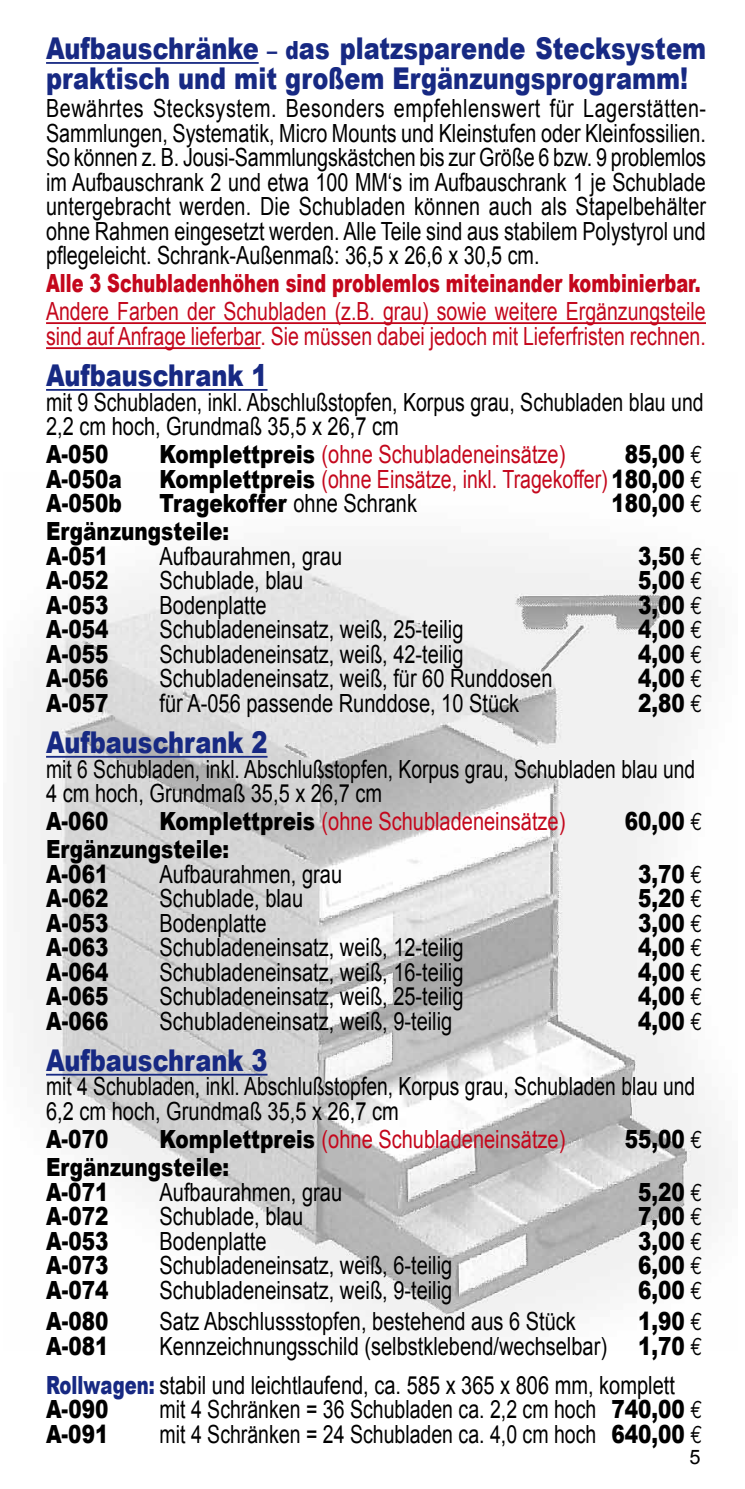
<style>
.page{position:relative;width:745px;height:1489px;background:#fff}
.page>*{position:absolute;margin:0;border:0;box-sizing:border-box;transform-origin:0 0}
.t1{font:900 30px/30px "Arial";color:#172983;scale:.8 1}
.t2{font:25px/38.8px "Arial";color:#000;scale:.8 1}
.t3{font:25px/24.5px "Arial";color:#000;text-align:justify;scale:.79 1}
.t4{font:900 25px/24.5px "Arial";color:#000;scale:.8 1}
.t5{font:25px/24.5px "Arial";color:#000;scale:.77 1}
.t6{font:25px/24.5px "Arial";color:#000;scale:.78 1}
.t7{font:25px/25px "Arial";color:#c4071c;scale:.78 1}
.t8{font:25px "Arial";color:#c4071c;scale:.8 1}
.t9{font:900 25px "Arial";color:#c4071c;scale:.71 1}
.t10{font:20px "Arial";color:#000}
.s1{font-size:25px}
.s2{font-weight:900;color:#000}
.s3{font-family:"Euro Mono";font-weight:400}
.s4{font-family:"Euro Mono";color:#000}
.s5{font-weight:400}
.s6{font-weight:900}
.s7{font-family:"Euro Mono"}
.s8{font-weight:900;color:#172983}
</style>
<div class="page">
<img style="left:27px;top:546px;width:692px;height:791px">
<hr style="left:46px;top:62px;width:212px;height:2px;background:#172983">
<hr style="left:46px;top:322px;width:659px;height:2px;background:#c4071c">
<hr style="left:46px;top:347px;width:214px;height:2px;background:#c4071c">
<hr style="left:46px;top:389px;width:221px;height:2px;background:#172983">
<hr style="left:46px;top:755px;width:221px;height:2px;background:#172983">
<hr style="left:46px;top:1073px;width:221px;height:2px;background:#172983">
<p class="t1" style="left:46px;top:34px;width:825px">Aufbauschränke <span class="s1">– d</span>as platzsparende Stecksystem praktisch und mit großem Ergänzungsprogramm!</p>
<p class="t3" style="left:46px;top:96px;width:836px">Bewährtes Stecksystem. Besonders empfehlenswert für Lagerstätten-Sammlungen, Systematik, Micro Mounts und Kleinstufen oder Kleinfossilien.<br>So können z. B. Jousi-Sammlungskästchen bis zur Größe 6 bzw. 9 problemlos im Aufbauschrank 2 und etwa 100 MM‘s im Aufbauschrank 1 je Schublade untergebracht werden. Die Schubladen können auch als Stapelbehälter ohne Rahmen eingesetzt werden. Alle Teile sind aus stabilem Polystyrol und pflegeleicht. Schrank-Außenmaß: 36,5 x 26,6 x 30,5 cm.</p>
<p class="t9" style="left:46px;top:269px;width:922px">Alle 3 Schubladenhöhen sind problemlos miteinander kombinierbar.</p>
<p class="t7" style="left:46px;top:299px;width:846px">Andere Farben der Schubladen (z.B. grau) sowie weitere Ergänzungsteile sind auf Anfrage lieferbar. Sie müssen dabei jedoch mit Lieferfristen rechnen.</p>
<p class="t1" style="left:46px;top:360px;width:278px">Aufbauschrank 1</p>
<p class="t6" style="left:46px;top:390px;width:844px">mit 9 Schubladen, inkl. Abschlußstopfen, Korpus grau, Schubladen blau und<br>2,2 cm hoch, Grundmaß 35,5 x 26,7 cm</p>
<p class="t4" style="left:46px;top:442px;width:79px">A-050</p>
<p class="t8" style="left:159px;top:438px;width:508px"><span class="s2">Komplettpreis</span> (ohne Schubladeneinsätze)</p>
<p class="t4" style="left:624px;top:442px;width:98px">85,00 <span class="s3">€</span></p>
<p class="t4" style="left:46px;top:467px;width:96px">A-050a</p>
<p class="t7" style="left:159px;top:466px;width:697px"><span class="s2">Komplettpreis</span> (ohne Einsätze, inkl. Tragekoffer) <span class="s2">180,00</span> <span class="s4">€</span></p>
<p class="t4" style="left:46px;top:491px;width:96px">A-050b</p>
<p class="t4" style="left:159px;top:491px;width:323px">Tragekoffer <span class="s5">ohne Schrank</span></p>
<p class="t4" style="left:611px;top:491px;width:115px">180,00 <span class="s3">€</span></p>
<p class="t4" style="left:46px;top:519px;width:230px">Ergänzungsteile:<br>A-051</p>
<p class="t2" style="left:159px;top:537px;width:229px">Aufbaurahmen, grau</p>
<p class="t4" style="left:637px;top:544px;width:82px">3,50 <span class="s3">€</span></p>
<p class="t4" style="left:46px;top:568px;width:79px">A-052</p>
<p class="t2" style="left:159px;top:561px;width:181px">Schublade, blau</p>
<p class="t4" style="left:637px;top:568px;width:82px">5,00 <span class="s3">€</span></p>
<p class="t4" style="left:46px;top:593px;width:79px">A-053</p>
<p class="t2" style="left:159px;top:586px;width:135px">Bodenplatte</p>
<p class="t4" style="left:637px;top:593px;width:82px">3,00 <span class="s3">€</span></p>
<p class="t4" style="left:46px;top:617px;width:79px">A-054</p>
<p class="t2" style="left:159px;top:610px;width:381px">Schubladeneinsatz, weiß, 25-teilig</p>
<p class="t4" style="left:637px;top:617px;width:82px">4,00 <span class="s3">€</span></p>
<p class="t4" style="left:46px;top:642px;width:79px">A-055</p>
<p class="t2" style="left:159px;top:635px;width:381px">Schubladeneinsatz, weiß, 42-teilig</p>
<p class="t4" style="left:637px;top:642px;width:82px">4,00 <span class="s3">€</span></p>
<p class="t4" style="left:46px;top:666px;width:79px">A-056</p>
<p class="t2" style="left:159px;top:659px;width:492px">Schubladeneinsatz, weiß, für 60 Runddosen</p>
<p class="t4" style="left:637px;top:666px;width:82px">4,00 <span class="s3">€</span></p>
<p class="t4" style="left:46px;top:691px;width:79px">A-057</p>
<p class="t2" style="left:159px;top:684px;width:450px">für A-056 passende Runddose, 10 Stück</p>
<p class="t4" style="left:637px;top:691px;width:82px">2,80 <span class="s3">€</span></p>
<p class="t1" style="left:46px;top:727px;width:278px">Aufbauschrank 2</p>
<p class="t5" style="left:46px;top:756px;width:844px">mit 6 Schubladen, inkl. Abschlußstopfen, Korpus grau, Schubladen blau und<br>4 cm hoch, Grundmaß 35,5 x 26,7 cm</p>
<p class="t4" style="left:46px;top:809px;width:79px">A-060</p>
<p class="t8" style="left:159px;top:805px;width:508px"><span class="s2">Komplettpreis</span> (ohne Schubladeneinsätze)</p>
<p class="t4" style="left:624px;top:809px;width:98px">60,00 <span class="s3">€</span></p>
<p class="t4" style="left:46px;top:837px;width:230px">Ergänzungsteile:<br>A-061</p>
<p class="t2" style="left:159px;top:854px;width:229px">Aufbaurahmen, grau</p>
<p class="t4" style="left:637px;top:861px;width:82px">3,70 <span class="s3">€</span></p>
<p class="t4" style="left:46px;top:886px;width:79px">A-062</p>
<p class="t2" style="left:159px;top:879px;width:181px">Schublade, blau</p>
<p class="t4" style="left:637px;top:886px;width:82px">5,20 <span class="s3">€</span></p>
<p class="t4" style="left:46px;top:910px;width:79px">A-053</p>
<p class="t2" style="left:159px;top:903px;width:135px">Bodenplatte</p>
<p class="t4" style="left:637px;top:910px;width:82px">3,00 <span class="s3">€</span></p>
<p class="t4" style="left:46px;top:935px;width:79px">A-063</p>
<p class="t2" style="left:159px;top:928px;width:381px">Schubladeneinsatz, weiß, 12-teilig</p>
<p class="t4" style="left:637px;top:935px;width:82px">4,00 <span class="s3">€</span></p>
<p class="t4" style="left:46px;top:959px;width:79px">A-064</p>
<p class="t2" style="left:159px;top:952px;width:381px">Schubladeneinsatz, weiß, 16-teilig</p>
<p class="t4" style="left:637px;top:959px;width:82px">4,00 <span class="s3">€</span></p>
<p class="t4" style="left:46px;top:984px;width:79px">A-065</p>
<p class="t2" style="left:159px;top:977px;width:381px">Schubladeneinsatz, weiß, 25-teilig</p>
<p class="t4" style="left:637px;top:984px;width:82px">4,00 <span class="s3">€</span></p>
<p class="t4" style="left:46px;top:1009px;width:79px">A-066</p>
<p class="t2" style="left:159px;top:1002px;width:367px">Schubladeneinsatz, weiß, 9-teilig</p>
<p class="t4" style="left:637px;top:1009px;width:82px">4,00 <span class="s3">€</span></p>
<p class="t1" style="left:46px;top:1045px;width:278px">Aufbauschrank 3</p>
<p class="t5" style="left:46px;top:1074px;width:844px">mit 4 Schubladen, inkl. Abschlußstopfen, Korpus grau, Schubladen blau und<br>6,2 cm hoch, Grundmaß 35,5 x 26,7 cm</p>
<p class="t4" style="left:46px;top:1126px;width:79px">A-070</p>
<p class="t8" style="left:159px;top:1122px;width:508px"><span class="s2">Komplettpreis</span> (ohne Schubladeneinsätze)</p>
<p class="t4" style="left:624px;top:1126px;width:98px">55,00 <span class="s3">€</span></p>
<p class="t4" style="left:46px;top:1155px;width:230px">Ergänzungsteile:<br>A-071</p>
<p class="t2" style="left:159px;top:1172px;width:229px">Aufbaurahmen, grau</p>
<p class="t4" style="left:637px;top:1179px;width:82px">5,20 <span class="s3">€</span></p>
<p class="t4" style="left:46px;top:1204px;width:79px">A-072</p>
<p class="t2" style="left:159px;top:1197px;width:181px">Schublade, blau</p>
<p class="t4" style="left:637px;top:1204px;width:82px">7,00 <span class="s3">€</span></p>
<p class="t4" style="left:46px;top:1228px;width:79px">A-053</p>
<p class="t2" style="left:159px;top:1221px;width:135px">Bodenplatte</p>
<p class="t4" style="left:637px;top:1228px;width:82px">3,00 <span class="s3">€</span></p>
<p class="t4" style="left:46px;top:1253px;width:79px">A-073</p>
<p class="t2" style="left:159px;top:1246px;width:367px">Schubladeneinsatz, weiß, 6-teilig</p>
<p class="t4" style="left:637px;top:1253px;width:82px">6,00 <span class="s3">€</span></p>
<p class="t4" style="left:46px;top:1277px;width:79px">A-074</p>
<p class="t2" style="left:159px;top:1270px;width:367px">Schubladeneinsatz, weiß, 9-teilig</p>
<p class="t4" style="left:637px;top:1277px;width:82px">6,00 <span class="s3">€</span></p>
<p class="t4" style="left:46px;top:1309px;width:79px">A-080</p>
<p class="t2" style="left:159px;top:1302px;width:521px">Satz Abschlussstopfen, bestehend aus 6 Stück</p>
<p class="t4" style="left:637px;top:1309px;width:82px">1,90 <span class="s3">€</span></p>
<p class="t4" style="left:46px;top:1333px;width:79px">A-081</p>
<p class="t2" style="left:46px;top:1326px;width:821px;text-indent:113px">Kennzeichnungsschild (selbstklebend/wechselbar) <span class="s6">1,70</span> <span class="s7">€<br></span><span class="s8">Rollwagen:</span> stabil und leichtlaufend, ca. 585 x 365 x 806 mm, komplett</p>
<p class="t4" style="left:46px;top:1396px;width:79px">A-090</p>
<p class="t6" style="left:159px;top:1396px;width:697px">mit 4 Schränken = 36 Schubladen ca. 2,2 cm hoch <span class="s6">740,00</span> <span class="s7">€</span></p>
<p class="t4" style="left:46px;top:1421px;width:79px">A-091</p>
<p class="t6" style="left:159px;top:1421px;width:697px">mit 4 Schränken = 24 Schubladen ca. 4,0 cm hoch <span class="s6">640,00</span> <span class="s7">€</span></p>
<p class="t10" style="left:689px;top:1443px;width:13px">5</p>
</div>
